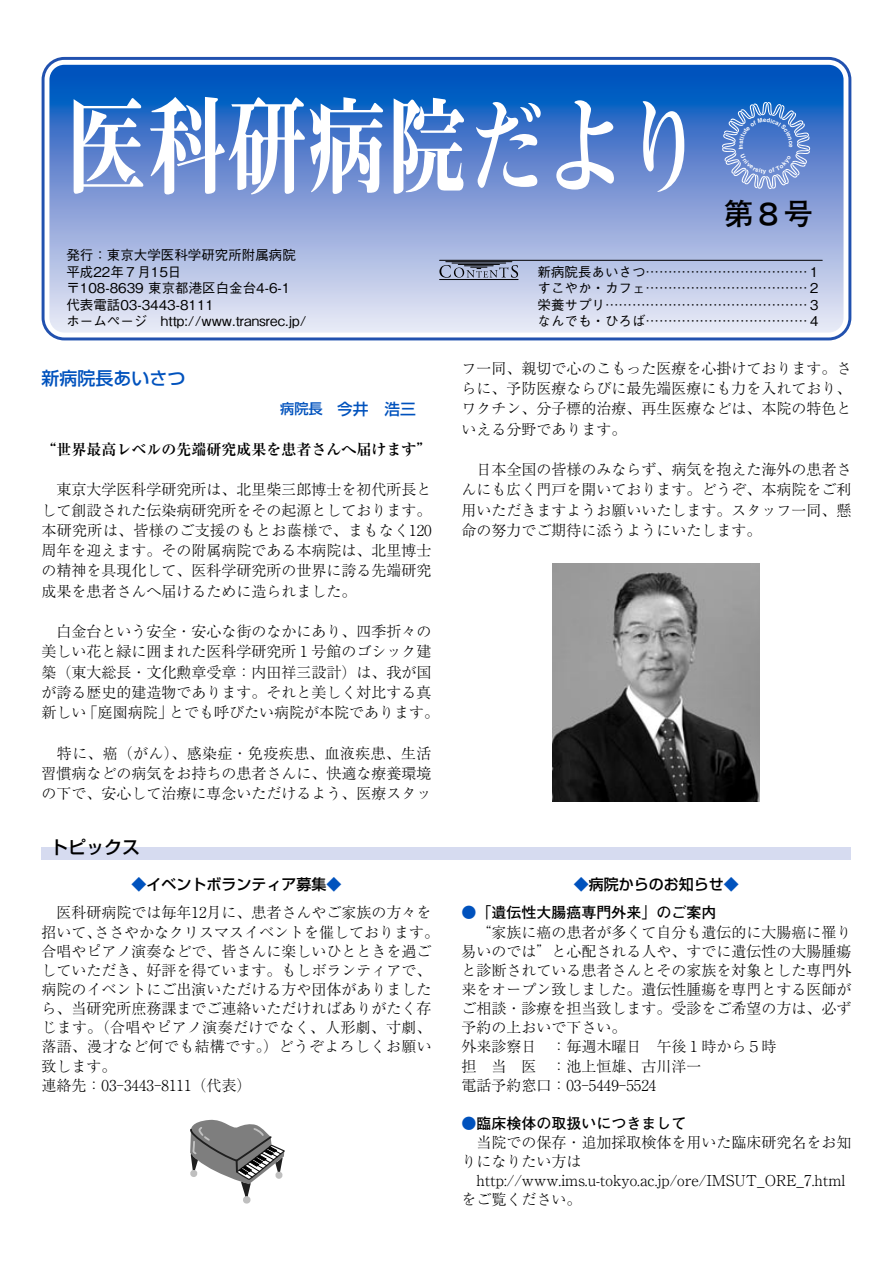
<style>
.page{position:relative;width:893px;height:1263px;background:#fff}
.page>*{position:absolute;margin:0;border:0;box-sizing:border-box;transform-origin:0 0}
.t1{font:106.5px "Midashi Min Pro MA31";color:#fff;scale:.75 1}
.t2{font:700 30px "Futo Go B101 Pro";color:#000}
.t3{font:500 18px "Shin Go Pro";color:#0052bd}
.t4{font:500 18px "Shin Go Pro";color:#000}
.t5{font:500 15.75px "Shin Go Pro";color:#0052bd}
.t6{font:300 15px/19.2px "Ryumin Pro";color:#000;text-align:justify}
.t7{font:700 15px "Futo Go B101 Pro";color:#000}
.t8{font:700 15px "Ryumin Pro";color:#000}
.t9{font:500 15px "Shin Go Pro";color:#000}
.t10{font:500 13.5px/16.5px "Gothic BBB Pro";color:#000}
.s1{font-size:14.25px}
.s2{color:#0052bd}
</style>
<div class="page">
<svg style="left:41px;top:56px;width:811px;height:285px"></svg>
<svg style="left:49px;top:65px;width:794px;height:268px;background:#7a9cd7"></svg>
<div style="left:42px;top:57px;width:809px;height:283px;border:3px solid #2151af;border-radius:21px"></div>
<hr style="left:440px;top:260px;width:382px;height:1px;background:#000">
<hr style="left:446px;top:261px;width:66px;height:1px;background:#000">
<hr style="left:452px;top:263px;width:54px;height:1px;background:#000">
<hr style="left:458px;top:264px;width:41px;height:1px;background:#000">
<svg style="left:439px;top:265px;width:79px;height:13px"></svg>
<hr style="left:440px;top:279px;width:78px;height:1px;background:#000">
<div style="left:42px;top:847px;width:809px;height:12px;background:#d6dbf0"></div>
<img style="left:553px;top:563px;width:207px;height:238px">
<svg style="left:190px;top:1119px;width:95px;height:85px"></svg>
<svg style="left:722px;top:102px;width:88px;height:87px;background:#648cd1"></svg>
<h1 class="t1" style="left:68px;top:64px;width:849px">医科研病院だより</h1>
<p class="t10" style="left:66px;top:245px;width:231px">発行：東京大学医科学研究所附属病院</p>
<p class="t10" style="left:66px;top:278px;width:242px">〒108-8639 東京都港区白金台4-6-1代表電話03-3443-8111<br>ホームページ　http://www.transrec.jp/</p>
<p class="t10" style="left:66px;top:262px;width:117px">平成22年７月15日</p>
<p class="t3" style="left:42px;top:364px;width:145px">新病院長あいさつ</p>
<p class="t5" style="left:280px;top:396px;width:153px"><span class="s1">病院長　</span>今井　浩三　</p>
<p class="t8" style="left:42px;top:437px;width:391px">“世界最高レベルの先端研究成果を患者さんへ届けます”</p>
<p class="t6" style="left:42px;top:478px;width:392px;line-height:20.2px">　東京大学医科学研究所は、北里柴三郎博士を初代所長として創設された伝染病研究所をその起源としております。本研究所は、皆様のご支援のもとお蔭様で、まもなく120周年を迎えます。その附属病院である本病院は、北里博士の精神を具現化して、医科学研究所の世界に誇る先端研究成果を患者さんへ届けるために造られました。</p>
<p class="t6" style="left:42px;top:620px;width:399px;line-height:20.2px;text-align:left">　白金台という安全・安心な街のなかにあり、四季折々の美しい花と緑に囲まれた医科学研究所１号館のゴシック建築（東大総長・文化勲章受章：内田祥三設計）は、我が国が誇る歴史的建造物であります。それと美しく対比する真新しい「庭園病院」とでも呼びたい病院が本院であります。</p>
<p class="t6" style="left:42px;top:742px;width:391px;line-height:20.2px">　特に、癌（がん）、感染症・免疫疾患、血液疾患、生活習慣病などの病気をお持ちの患者さんに、快適な療養環境の下で、安心して治療に専念いただけるよう、医療スタッ</p>
<p class="t4" style="left:50px;top:832px;width:92px">トピックス</p>
<p class="t9" style="left:132px;top:872px;width:212px"><span class="s2">◆</span>イベントボランティア募集<span class="s2">◆</span></p>
<p class="t6" style="left:42px;top:902px;width:399px;text-align:left">　医科研病院では毎年12月に、患者さんやご家族の方々を招いて、ささやかなクリスマスイベントを催しております。合唱やピアノ演奏などで、皆さんに楽しいひとときを過ごしていただき、好評を得ています。もしボランティアで、病院のイベントにご出演いただける方や団体がありましたら、当研究所庶務課までご連絡いただければありがたく存じます。（合唱やピアノ演奏だけでなく、人形劇、寸劇、落語、漫才など何でも結構です。）どうぞよろしくお願い致します。<br>連絡先：03-3443-8111（代表）</p>
<h2 class="t2" style="left:723px;top:189px;width:91px">第８号</h2>
<p class="t10" style="left:538px;top:262px;width:285px;text-align:justify">新病院長あいさつ………………………………１すこやか・カフェ………………………………２栄養サプリ………………………………………３なんでも・ひろば………………………………４</p>
<p class="t6" style="left:461px;top:357px;width:391px;line-height:20.2px">フ一同、親切で心のこもった医療を心掛けております。さらに、予防医療ならびに最先端医療にも力を入れており、ワクチン、分子標的治療、再生医療などは、本院の特色といえる分野であります。</p>
<p class="t6" style="left:461px;top:458px;width:391px;line-height:20.2px">　日本全国の皆様のみならず、病気を抱えた海外の患者さんにも広く門戸を開いております。どうぞ、本病院をご利用いただきますようお願いいたします。スタッフ一同、懸命の努力でご期待に添うようにいたします。</p>
<p class="t9" style="left:574px;top:872px;width:166px"><span class="s2">◆</span>病院からのお知らせ<span class="s2">◆</span></p>
<p class="t7" style="left:461px;top:901px;width:256px"><span class="s2">●</span>「遺伝性大腸癌専門外来」のご案内</p>
<p class="t6" style="left:461px;top:921px;width:391px;text-align:left">　“家族に癌の患者が多くて自分も遺伝的に大腸癌に罹り易いのでは”と心配される人や、すでに遺伝性の大腸腫瘍と診断されている患者さんとその家族を対象とした専門外来をオープン致しました。遺伝性腫瘍を専門とする医師がご相談・診療を担当致します。受診をご希望の方は、必ず予約の上おいで下さい。<br>外来診察日　：毎週木曜日　午後１時から５時<br>担　当　医　：池上恒雄、古川洋一<br>電話予約窓口：03-5449-5524</p>
<p class="t7" style="left:461px;top:1111px;width:226px"><span class="s2">●</span>臨床検体の取扱いにつきまして</p>
<p class="t6" style="left:461px;top:1131px;width:391px;text-align:left">　当院での保存・追加採取検体を用いた臨床研究名をお知りになりたい方は　http://www.ims.u-tokyo.ac.jp/ore/IMSUT_ORE_7.htmlをご覧ください。</p>
</div>
